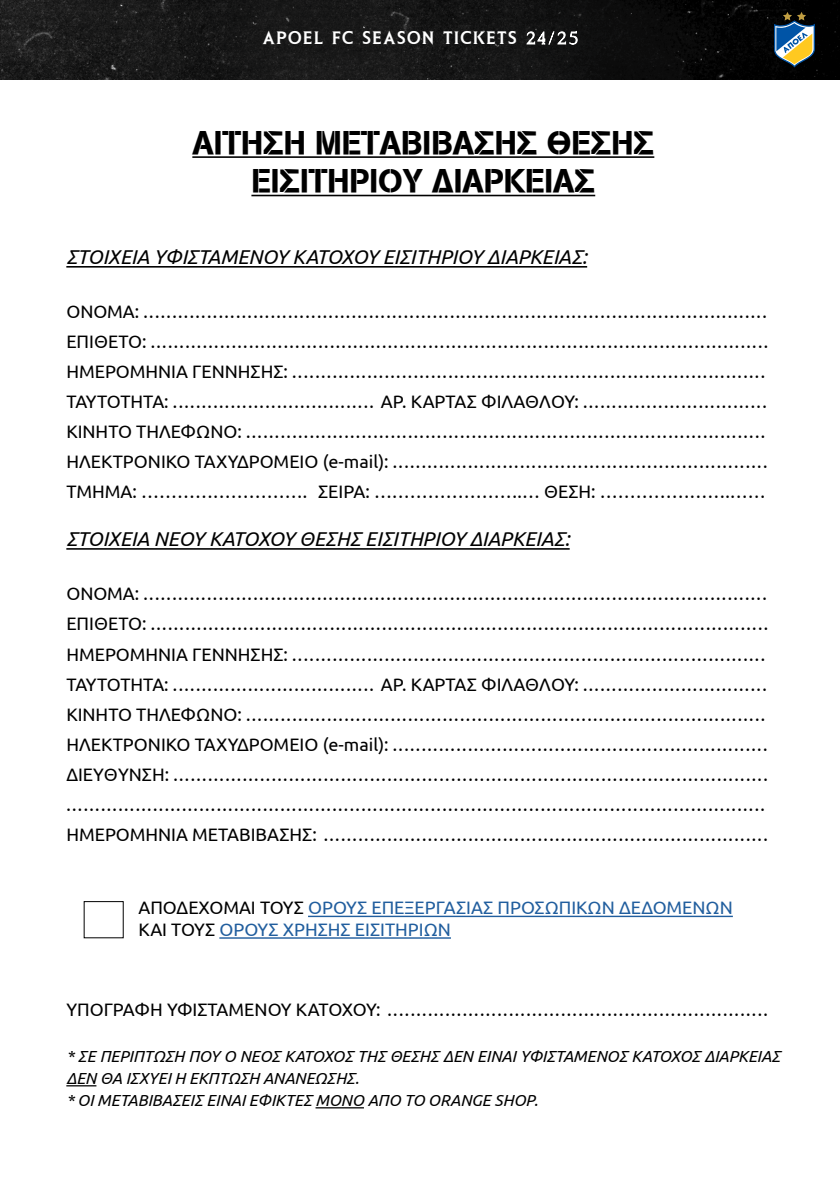
<style>
.page{position:relative;width:840px;height:1191px;background:#fff}
.page>*{position:absolute;margin:0;border:0;box-sizing:border-box;transform-origin:0 0}
.t1{font:32px/38.4px "PF Akzidenz Stencil";color:#000;text-align:center}
.t2{font:italic 20px "Ubuntu";color:#000}
.t3{font:18px/30px "Ubuntu";color:#000}
.t4{font:18px/21.6px "Ubuntu";color:#215e9e}
.t5{font:italic 16px/22px "Ubuntu";color:#000}
.t6{font:16px "Empire";letter-spacing:.1em;color:#fff}
.s1{color:#000}
</style>
<div class="page">
<img style="left:0;top:0;width:839px;height:79px">
<svg style="left:773px;top:12px;width:41px;height:56px;background:#626e64"></svg>
<svg style="left:526px;top:31px;width:51px;height:14px"></svg>
<hr style="left:192px;top:156px;width:462px;height:2px;background:#000">
<hr style="left:251px;top:195px;width:344px;height:1px;background:#000">
<hr style="left:66px;top:266px;width:521px;height:1px;background:#000">
<hr style="left:66px;top:548px;width:503px;height:1px;background:#000">
<hr style="left:308px;top:915px;width:424px;height:2px;background:#215e9e">
<hr style="left:219px;top:937px;width:231px;height:1px;background:#215e9e">
<hr style="left:66px;top:1085px;width:30px;height:1px;background:#000">
<hr style="left:315px;top:1107px;width:49px;height:1px;background:#000">
<p class="t6" style="left:263px;top:30px;width:255px">APOEL FC SEASON TICKETS</p>
<h1 class="t1" style="left:192px;top:123px;width:463px">ΑΙΤΗΣΗ ΜΕΤΑΒΙΒΑΣΗΣ ΘΕΣΗΣ<br>ΕΙΣΙΤΗΡΙΟΥ ΔΙΑΡΚΕΙΑΣ</h1>
<p class="t2" style="left:66px;top:245px;width:522px">ΣΤΟΙΧΕΙΑ ΥΦΙΣΤΑΜΕΝΟΥ ΚΑΤΟΧΟΥ ΕΙΣΙΤΗΡΙΟΥ ΔΙΑΡΚΕΙΑΣ:</p>
<p class="t3" style="left:66px;top:296px;width:703px">ΟΝΟΜΑ: ............................................................................................................<br>ΕΠΙΘΕΤΟ: ...........................................................................................................<br>ΗΜΕΡΟΜΗΝΙΑ ΓΕΝΝΗΣΗΣ: ..................................................................................<br>ΤΑΥΤΟΤΗΤΑ: ................................... ΑΡ. ΚΑΡΤΑΣ ΦΙΛΑΘΛΟΥ: ................................<br>ΚΙΝΗΤΟ ΤΗΛΕΦΩΝΟ: ..........................................................................................<br>ΗΛΕΚΤΡΟΝΙΚΟ ΤΑΧΥΔΡΟΜΕΙΟ (e-mail): .................................................................<br>ΤΜΗΜΑ: ………………………. ΣΕΙΡΑ: …………………….… ΘΕΣΗ: ………………….……</p>
<p class="t2" style="left:66px;top:527px;width:504px">ΣΤΟΙΧΕΙΑ ΝΕΟΥ ΚΑΤΟΧΟΥ ΘΕΣΗΣ ΕΙΣΙΤΗΡΙΟΥ ΔΙΑΡΚΕΙΑΣ:</p>
<p class="t3" style="left:66px;top:578px;width:703px">ΟΝΟΜΑ: ............................................................................................................<br>ΕΠΙΘΕΤΟ: ...........................................................................................................<br>ΗΜΕΡΟΜΗΝΙΑ ΓΕΝΝΗΣΗΣ: ..................................................................................<br>ΤΑΥΤΟΤΗΤΑ: ................................... ΑΡ. ΚΑΡΤΑΣ ΦΙΛΑΘΛΟΥ: ................................<br>ΚΙΝΗΤΟ ΤΗΛΕΦΩΝΟ: ..........................................................................................<br>ΗΛΕΚΤΡΟΝΙΚΟ ΤΑΧΥΔΡΟΜΕΙΟ (e-mail): .................................................................<br>ΔΙΕΥΘΥΝΣΗ: ....................................................................................................... .........................................................................................................................<br>ΗΜΕΡΟΜΗΝΙΑ ΜΕΤΑΒΙΒΑΣΗΣ: .............................................................................</p>
<p class="t4" style="left:138px;top:896px;width:595px"><span class="s1">ΑΠΟΔΕΧΟΜΑΙ ΤΟΥΣ</span> ΟΡΟΥΣ ΕΠΕΞΕΡΓΑΣΙΑΣ ΠΡΟΣΩΠΙΚΩΝ ΔΕΔΟΜΕΝΩΝ<br><span class="s1">ΚΑΙ ΤΟΥΣ</span> ΟΡΟΥΣ ΧΡΗΣΗΣ ΕΙΣΙΤΗΡΙΩΝ</p>
<p class="t3" style="left:66px;top:994px;width:702px">ΥΠΟΓΡΑΦΗ ΥΦΙΣΤΑΜΕΝΟΥ ΚΑΤΟΧΟΥ: ..................................................................</p>
<p class="t5" style="left:66px;top:1044px;width:715px">* ΣΕ ΠΕΡΙΠΤΩΣΗ ΠΟΥ Ο ΝΕΟΣ ΚΑΤΟΧΟΣ ΤΗΣ ΘΕΣΗΣ ΔΕΝ ΕΙΝΑΙ ΥΦΙΣΤΑΜΕΝΟΣ ΚΑΤΟΧΟΣ ΔΙΑΡΚΕΙΑΣ<br>ΔΕΝ ΘΑ ΙΣΧΥΕΙ Η ΕΚΠΤΩΣΗ ΑΝΑΝΕΩΣΗΣ.<br>* ΟΙ ΜΕΤΑΒΙΒΑΣΕΙΣ ΕΙΝΑΙ ΕΦΙΚΤΕΣ ΜΟΝΟ ΑΠΟ ΤΟ ORANGE SHOP.</p>
</div>
